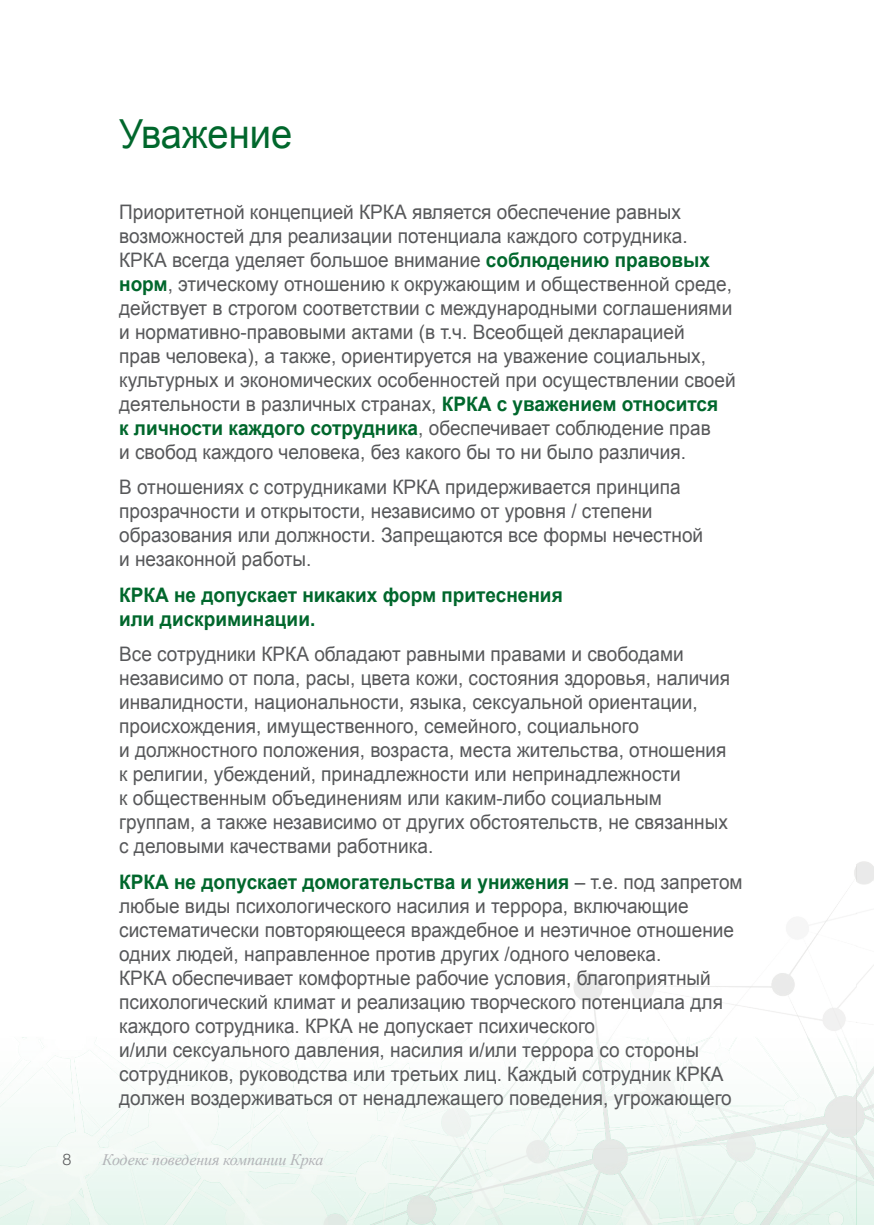
<style>
.page{position:relative;width:874px;height:1225px;background:#fff}
.page>*{position:absolute;margin:0;border:0;box-sizing:border-box;transform-origin:0 0}
.t1{font:40px "Arial";color:#00672c;scale:.95 1}
.tekoci_TXT{font:20px/24px "Arial";color:#57585a;scale:.95 1}
.tekoci_TXT-2{font:700 20px/24px "Arial";color:#00672c;scale:.95 1}
.t2{font:italic 16px "Times New Roman";letter-spacing:-.01em;color:#b2b3b7}
.t3{font:300 16px "Helvetica Neue LT Pro";color:#57585a}
.s1{font-weight:700;color:#00672c}
</style>
<div class="page">
<img style="left:0;top:861px;width:873px;height:364px">
<p class="t1" style="left:119px;top:108px;width:183px">Уважение</p>
<p class="tekoci_TXT" style="left:119px;top:200px;width:650px">Приоритетной концепцией КРКА является обеспечение равных возможностей для реализации потенциала каждого сотрудника.<br>КРКА всегда уделяет большое внимание <span class="s1">соблюдению правовых норм</span>, этическому отношению к окружающим и общественной среде, действует в строгом соответствии с международными соглашениями и нормативно-правовыми актами (в т.ч. Всеобщей декларацией<br>прав человека), а также, ориентируется на уважение социальных, культурных и экономических особенностей при осуществлении своей деятельности в различных странах, <span class="s1">КРКА с уважением относится<br>к личности каждого сотрудника</span>, обеспечивает соблюдение прав<br>и свобод каждого человека, без какого бы то ни было различия.</p>
<p class="tekoci_TXT" style="left:119px;top:475px;width:616px">В отношениях с сотрудниками КРКА придерживается принципа прозрачности и открытости, независимо от уровня / степени образования или должности. Запрещаются все формы нечестной и незаконной работы.</p>
<p class="tekoci_TXT-2" style="left:119px;top:583px;width:468px">КРКА не допускает никаких форм притеснения или дискриминации.</p>
<p class="tekoci_TXT" style="left:119px;top:642px;width:644px">Все сотрудники КРКА обладают равными правами и свободами независимо от пола, расы, цвета кожи, состояния здоровья, наличия инвалидности, национальности, языка, сексуальной ориентации, происхождения, имущественного, семейного, социального<br>и должностного положения, возраста, места жительства, отношения к религии, убеждений, принадлежности или непринадлежности<br>к общественным объединениям или каким-либо социальным группам, а также независимо от других обстоятельств, не связанных с деловыми качествами работника.</p>
<p class="tekoci_TXT" style="left:119px;top:869px;width:657px"><span class="s1">КРКА не допускает домогательства и унижения</span> – т.е. под запретом любые виды психологического насилия и террора, включающие систематически повторяющееся враждебное и неэтичное отношение одних людей, направленное против других /одного человека.<br>КРКА обеспечивает комфортные рабочие условия, благоприятный психологический климат и реализацию творческого потенциала для каждого сотрудника. КРКА не допускает психического<br>и/или сексуального давления, насилия и/или террора со стороны сотрудников, руководства или третьих лиц. Каждый сотрудник КРКА должен воздерживаться от ненадлежащего поведения, угрожающего</p>
<p class="t3" style="left:62px;top:1149px;width:10px">8</p>
<p class="t2" style="left:102px;top:1148px;width:223px">Кодекс поведения компании Крка</p>
</div>
